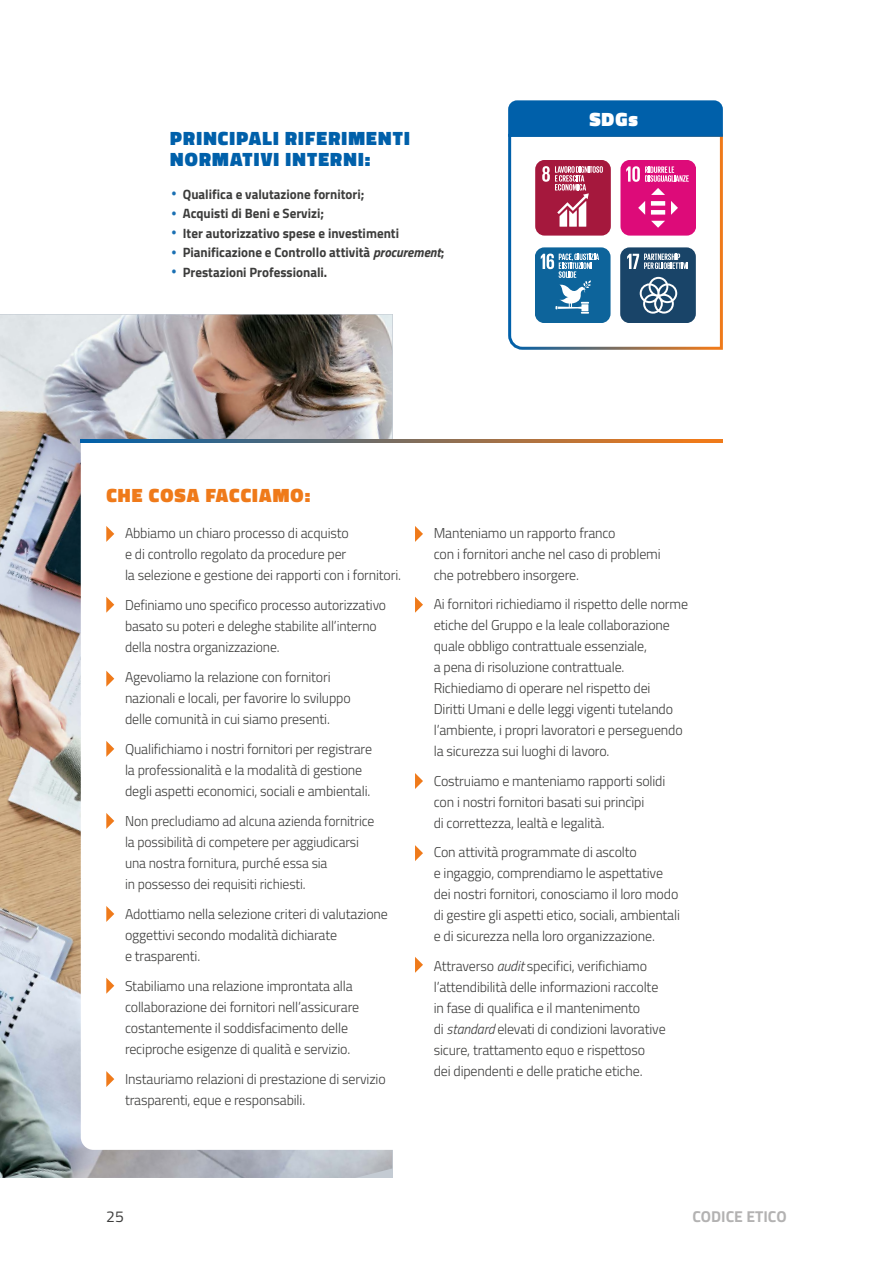
<style>
.page{position:relative;width:893px;height:1263px;background:#fff}
.page>*{position:absolute;margin:0;border:0;box-sizing:border-box;transform-origin:0 0}
.t1{font:900 19.5px/21px "Titillium Web";letter-spacing:.06em;color:#0060aa}
.t2{font:900 19.5px "Titillium Web";letter-spacing:.06em;color:#ef7a1a}
.t3{font:900 19.5px "Titillium Web";color:#fff}
.t4{font:700 15.75px "Titillium Web";color:#b3b2b2}
.t5{font:15.75px "Titillium Web";color:#3c3c3b}
.t6{font:300 14.25px/21px "Titillium Web";letter-spacing:-.01em;color:#3c3c3b}
.t7{font:300 14.25px/21.1px "Titillium Web";letter-spacing:-.01em;color:#3c3c3b;scale:.96 1}
.t8{font:700 13.5px "Titillium Web";color:#3c3c3b}
.s1{font-style:italic}
</style>
<div class="page">
<img style="left:0;top:315px;width:392px;height:863px">
<svg style="left:81px;top:442px;width:642px;height:708px"></svg>
<svg style="left:81px;top:439px;width:642px;height:3px;background:#7c6d5f"></svg>
<svg style="left:516px;top:348px;width:207px;height:2px"></svg>
<svg style="left:508px;top:100px;width:215px;height:248px"></svg>
<svg style="left:106px;top:526px;width:8px;height:16px"></svg>
<svg style="left:106px;top:597px;width:8px;height:16px"></svg>
<svg style="left:415px;top:597px;width:8px;height:16px"></svg>
<svg style="left:415px;top:526px;width:8px;height:16px"></svg>
<svg style="left:106px;top:741px;width:8px;height:16px"></svg>
<svg style="left:106px;top:671px;width:8px;height:16px"></svg>
<svg style="left:415px;top:773px;width:8px;height:16px"></svg>
<svg style="left:106px;top:906px;width:8px;height:16px"></svg>
<svg style="left:106px;top:978px;width:8px;height:16px"></svg>
<svg style="left:415px;top:845px;width:8px;height:16px"></svg>
<svg style="left:415px;top:957px;width:8px;height:16px"></svg>
<svg style="left:106px;top:1071px;width:8px;height:16px"></svg>
<svg style="left:106px;top:813px;width:8px;height:16px"></svg>
<p class="t1" style="left:170px;top:128px;width:241px">PRINCIPALI RIFERIMENTI<br>NORMATIVI INTERNI:</p>
<p class="t8" style="left:183px;top:184px;width:183px">Qualifica e valutazione fornitori;</p>
<p class="t8" style="left:183px;top:203px;width:143px">Acquisti di Beni e Servizi;</p>
<p class="t8" style="left:183px;top:223px;width:218px">Iter autorizzativo spese e investimenti</p>
<p class="t8" style="left:183px;top:242px;width:263px">Pianificazione e Controllo attività <span class="s1">procurement</span>;</p>
<p class="t8" style="left:183px;top:262px;width:146px">Prestazioni Professionali.</p>
<p class="t3" style="left:589px;top:105px;width:50px">SDGs</p>
<p class="t2" style="left:106px;top:481px;width:205px">CHE COSA FACCIAMO:</p>
<p class="t6" style="left:125px;top:521px;width:278px">Abbiamo un chiaro processo di acquisto<br>e di controllo regolato da procedure per<br>la selezione e gestione dei rapporti con i fornitori.</p>
<p class="t7" style="left:125px;top:593px;width:273px">Definiamo uno specifico processo autorizzativo basato su poteri e deleghe stabilite all’interno della nostra organizzazione.</p>
<p class="t6" style="left:125px;top:665px;width:227px">Agevoliamo la relazione con fornitori nazionali e locali, per favorire lo sviluppo delle comunità in cui siamo presenti.</p>
<p class="t6" style="left:125px;top:737px;width:249px">Qualifichiamo i nostri fornitori per registrare la professionalità e la modalità di gestione degli aspetti economici, sociali e ambientali.</p>
<p class="t7" style="left:125px;top:809px;width:261px">Non precludiamo ad alcuna azienda fornitrice la possibilità di competere per aggiudicarsi una nostra fornitura, purché essa sia<br>in possesso dei requisiti richiesti.</p>
<p class="t6" style="left:125px;top:902px;width:264px">Adottiamo nella selezione criteri di valutazione oggettivi secondo modalità dichiarate<br>e trasparenti.</p>
<p class="t6" style="left:125px;top:974px;width:236px">Stabiliamo una relazione improntata alla collaborazione dei fornitori nell’assicurare costantemente il soddisfacimento delle reciproche esigenze di qualità e servizio.</p>
<p class="t6" style="left:125px;top:1068px;width:262px">Instauriamo relazioni di prestazione di servizio trasparenti, eque e responsabili.</p>
<p class="t6" style="left:434px;top:521px;width:228px">Manteniamo un rapporto franco<br>con i fornitori anche nel caso di problemi che potrebbero insorgere.</p>
<p class="t6" style="left:434px;top:593px;width:256px">Ai fornitori richiediamo il rispetto delle norme etiche del Gruppo e la leale collaborazione quale obbligo contrattuale essenziale,<br>a pena di risoluzione contrattuale.<br>Richiediamo di operare nel rispetto dei<br>Diritti Umani e delle leggi vigenti tutelando l’ambiente, i propri lavoratori e perseguendo la sicurezza sui luoghi di lavoro.</p>
<p class="t6" style="left:434px;top:769px;width:233px">Costruiamo e manteniamo rapporti solidi con i nostri fornitori basati sui princìpi<br>di correttezza, lealtà e legalità.</p>
<p class="t6" style="left:434px;top:841px;width:248px">Con attività programmate di ascolto<br>e ingaggio, comprendiamo le aspettative dei nostri fornitori, conosciamo il loro modo di gestire gli aspetti etico, sociali, ambientali e di sicurezza nella loro organizzazione.</p>
<p class="t6" style="left:434px;top:954px;width:233px">Attraverso <span class="s1">audit</span> specifici, verifichiamo l’attendibilità delle informazioni raccolte in fase di qualifica e il mantenimento<br>di <span class="s1">standard</span> elevati di condizioni lavorative sicure, trattamento equo e rispettoso dei dipendenti e delle pratiche etiche.</p>
<p class="t5" style="left:106px;top:1205px;width:19px">25</p>
<p class="t4" style="left:692px;top:1204px;width:96px">CODICE ETICO</p>
</div>
